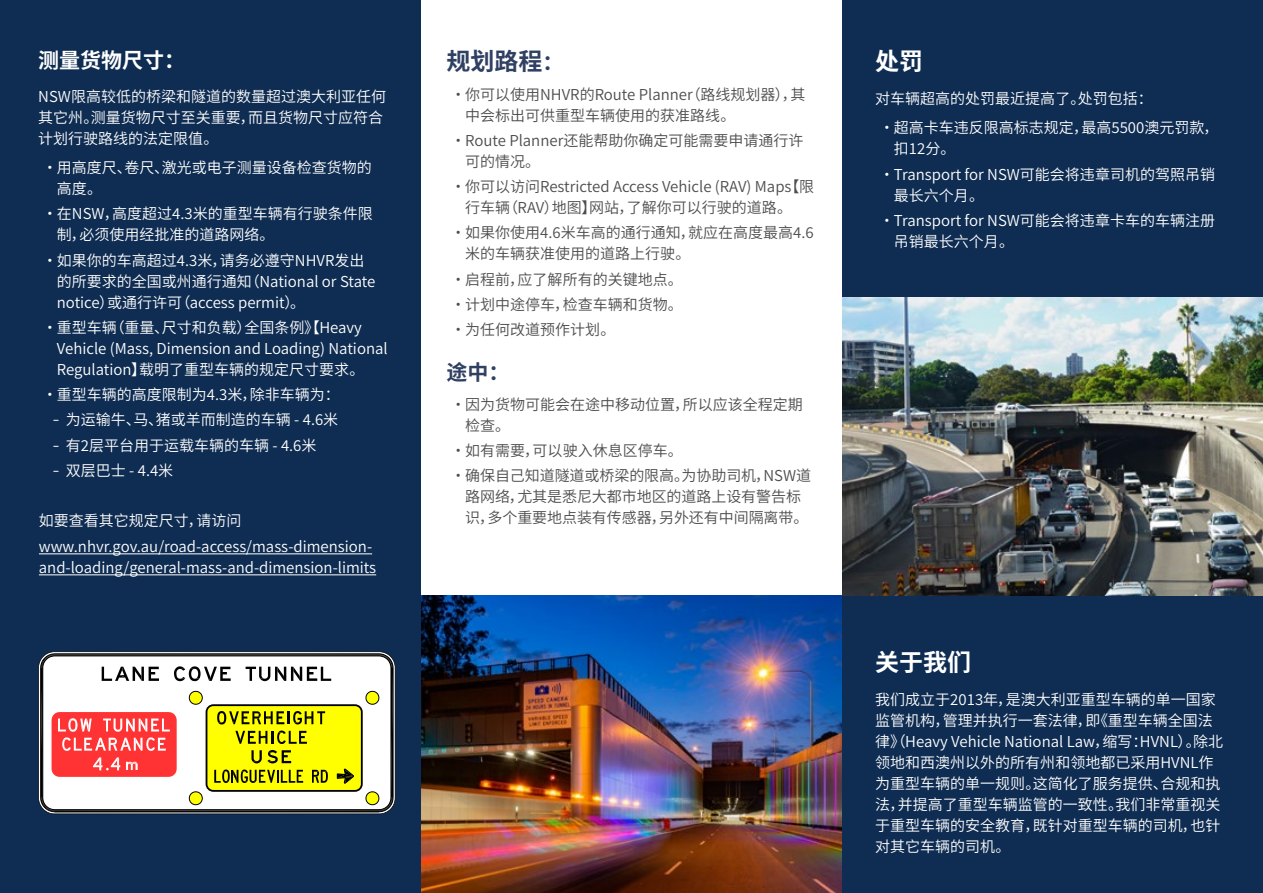
<style>
.page{position:relative;width:1263px;height:893px;background:#fff}
.page>*{position:absolute;margin:0;border:0;box-sizing:border-box;transform-origin:0 0}
.t1{font:700 24px "Source Han Sans CN";color:#fff}
.t2{font:700 24px "Source Han Sans CN";color:#304062}
.t3{font:700 21px "Source Han Sans CN";color:#fff}
.t4{font:700 21px "Source Han Sans CN";color:#304062}
.t5{font:15px/21px "Source Han Sans CN";color:#fff}
.t6{font:15px/21px "Source Han Sans CN";color:#4d4d4f}
.s1{font-family:"URW Geometric"}
.s2{font-size:21px}
</style>
<div class="page">
<div style="left:0;top:0;width:421px;height:893px;background:#0f2d52"></div>
<div style="left:842px;top:0;width:421px;height:893px;background:#0f2d52"></div>
<img style="left:421px;top:595px;width:421px;height:298px">
<svg style="left:38px;top:651px;width:357px;height:163px;background:#6e7278"></svg>
<svg style="left:41px;top:654px;width:352px;height:159px;background:#e1c794"></svg>
<hr style="left:39px;top:553px;width:333px;height:1px;background:#fff">
<hr style="left:39px;top:574px;width:337px;height:1px;background:#fff">
<img style="left:842px;top:298px;width:421px;height:297px">
<h2 class="t3" style="left:38px;top:48px;width:149px">测量货物尺寸：</h2>
<p class="t5" style="left:38px;top:86px;width:349px">NSW限高较低的桥梁和隧道的数量超过澳大利亚任何其它州。测量货物尺寸至关重要，而且货物尺寸应符合计划行驶路线的法定限值。</p>
<p class="t5" style="left:57px;top:157px;width:316px;text-indent:-14px">• 用高度尺、卷尺、激光或电子测量设备检查货物的高度。</p>
<p class="t5" style="left:57px;top:204px;width:317px;text-indent:-14px">• 在NSW，高度超过4.3米的重型车辆有行驶条件限制，必须使用经批准的道路网络。</p>
<p class="t5" style="left:57px;top:250px;width:320px;text-indent:-14px">• 如果你的车高超过4.3米，请务必遵守NHVR发出的所要求的全国或州通行通知（National or State notice）或通行许可（access permit）。</p>
<p class="t5" style="left:57px;top:317px;width:332px;text-indent:-14px">• 重型车辆（重量、尺寸和负载）全国条例》【Heavy<br>Vehicle (Mass, Dimension and Loading) National<br>Regulation】载明了重型车辆的规定尺寸要求。</p>
<p class="t5" style="left:43px;top:384px;width:299px">• 重型车辆的高度限制为4.3米，除非车辆为：</p>
<p class="t5" style="left:53px;top:410px;width:287px"><span class="s1">–</span> 为运输牛、马、猪或羊而制造的车辆 - 4.6米</p>
<p class="t5" style="left:53px;top:435px;width:265px"><span class="s1">–</span> 有2层平台用于运载车辆的车辆 - 4.6米</p>
<p class="t5" style="left:53px;top:460px;width:122px"><span class="s1">–</span> 双层巴士 - 4.4米</p>
<p class="t5" style="left:39px;top:508px;width:335px;line-height:25.2px">如要查看其它规定尺寸，请访问www.nhvr.gov.au/road-access/mass-dimension-</p>
<p class="t5" style="left:39px;top:557px;width:339px">and-loading/general-mass-and-dimension-limits</p>
<h1 class="t2" style="left:446px;top:48px;width:118px">规划路程<span class="s2">：</span></h1>
<p class="t6" style="left:465px;top:84px;width:342px;text-indent:-14px">• 你可以使用NHVR的Route Planner（路线规划器），其中会标出可供重型车辆使用的获准路线。</p>
<p class="t6" style="left:465px;top:130px;width:340px;text-indent:-14px">• Route Planner还能帮助你确定可能需要申请通行许可的情况。</p>
<p class="t6" style="left:451px;top:176px;width:365px;text-align:center">• 你可以访问Restricted Access Vehicle (RAV) Maps【限行车辆（RAV）地图】网站，了解你可以行驶的道路。</p>
<p class="t6" style="left:465px;top:223px;width:350px;text-indent:-14px">• 如果你使用4.6米车高的通行通知，就应在高度最高4.6米的车辆获准使用的道路上行驶。</p>
<p class="t6" style="left:451px;top:269px;width:234px">• 启程前，应了解所有的关键地点。</p>
<p class="t6" style="left:451px;top:294px;width:234px">• 计划中途停车，检查车辆和货物。</p>
<p class="t6" style="left:451px;top:319px;width:166px">• 为任何改道预作计划。</p>
<h2 class="t4" style="left:446px;top:361px;width:64px">途中：</h2>
<p class="t6" style="left:465px;top:394px;width:339px;text-indent:-14px">• 因为货物可能会在途中移动位置，所以应该全程定期检查。</p>
<p class="t6" style="left:451px;top:441px;width:234px">• 如有需要，可以驶入休息区停车。</p>
<p class="t6" style="left:465px;top:466px;width:347px;text-indent:-14px">• 确保自己知道隧道或桥梁的限高。为协助司机，NSW道路网络，尤其是悉尼大都市地区的道路上设有警告标识，多个重要地点装有传感器，另外还有中间隔离带。</p>
<h1 class="t1" style="left:875px;top:48px;width:49px">处罚</h1>
<p class="t5" style="left:875px;top:88px;width:279px">对车辆超高的处罚最近提高了。处罚包括：</p>
<p class="t5" style="left:894px;top:118px;width:326px;text-indent:-14px">• 超高卡车违反限高标志规定，最高5500澳元罚款，扣12分。</p>
<p class="t5" style="left:894px;top:164px;width:323px;text-indent:-14px">• Transport for NSW可能会将违章司机的驾照吊销最长六个月。</p>
<p class="t5" style="left:894px;top:210px;width:323px;text-indent:-14px">• Transport for NSW可能会将违章卡车的车辆注册吊销最长六个月。</p>
<h1 class="t1" style="left:875px;top:649px;width:97px">关于我们</h1>
<p class="t5" style="left:875px;top:689px;width:349px">我们成立于2013年，是澳大利亚重型车辆的单一国家监管机构，管理并执行一套法律，即《重型车辆全国法律》（Heavy Vehicle National Law，缩写：HVNL）。除北领地和西澳州以外的所有州和领地都已采用HVNL作为重型车辆的单一规则。这简化了服务提供、合规和执法，并提高了重型车辆监管的一致性。我们非常重视关于重型车辆的安全教育，既针对重型车辆的司机，也针对其它车辆的司机。</p>
</div>
